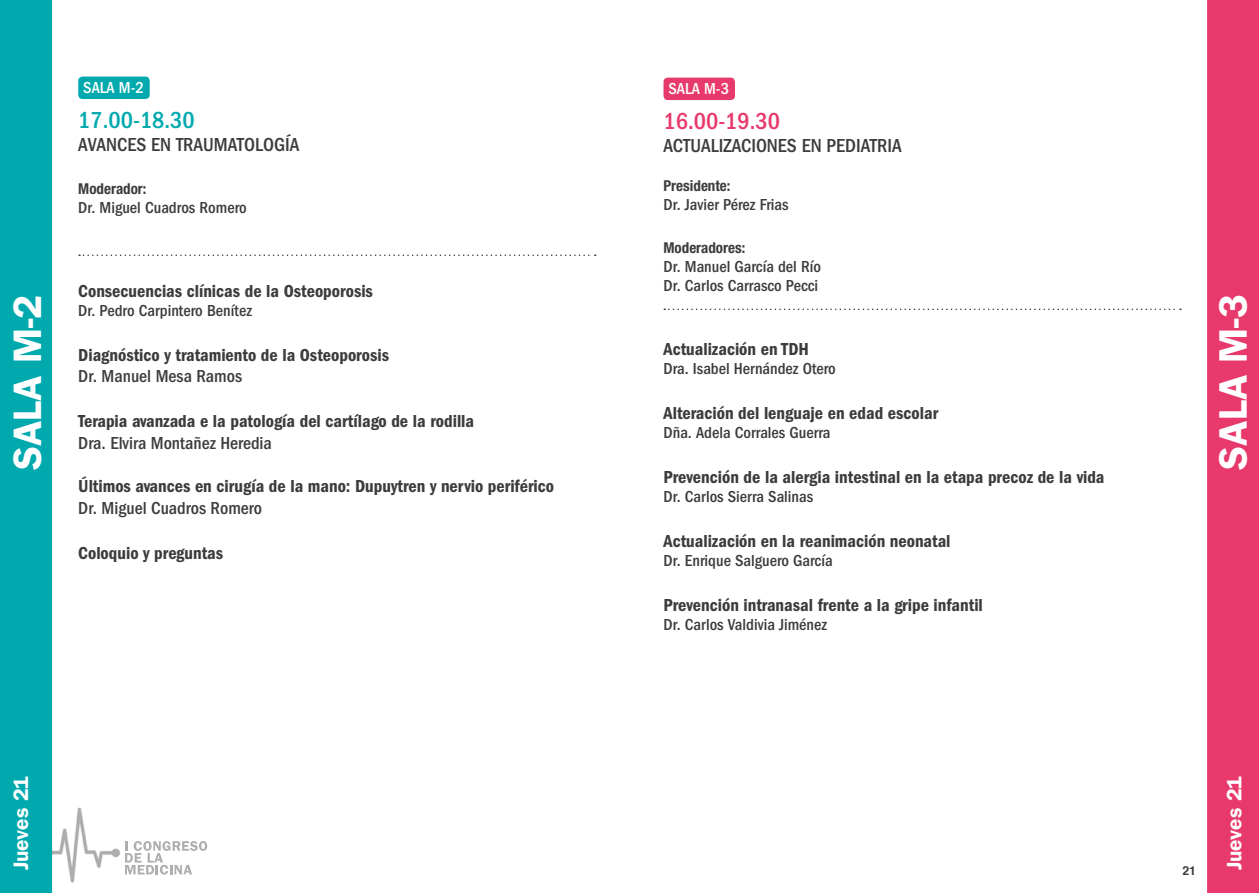
<style>
.page{position:relative;width:1259px;height:893px;background:#fff}
.page>*{position:absolute;margin:0;border:0;box-sizing:border-box;transform-origin:0 0}
.t1{font:600 39.9px "ITC Franklin Gothic Std";color:#fff}
.t2{font:500 condensed 24px "ITC Franklin Gothic Std";color:#00a9ae}
.t3{font:500 condensed 24px "ITC Franklin Gothic Std";color:#e8396c}
.t4{font:600 21px "ITC Franklin Gothic Std";color:#fff}
.t5{font:500 condensed 19.5px "ITC Franklin Gothic Std";color:#3c3c3b}
.t6{font:18px "ITC Franklin Gothic Std Dm Cd";color:#3c3c3b}
.t7{font:500 condensed 18px "ITC Franklin Gothic Std";color:#3c3c3b}
.t8{font:500 condensed 16.5px/18.9px "ITC Franklin Gothic Std";color:#3c3c3b}
.t9{font:500 condensed 16.5px "ITC Franklin Gothic Std";color:#fff}
.t10{font:700 condensed 15px "Helvetica Neue LT";color:#3c3c3b}
.t11{font:700 12.3px "Helvetica";color:#3c3c3b}
</style>
<div class="page">
<img style="left:52px;top:802px;width:68px;height:88px">
<svg style="left:125px;top:841px;width:82px;height:33px"></svg>
<div style="left:0;top:0;width:52px;height:893px;background:#00a9ae"></div>
<div style="left:78px;top:77px;width:72px;height:22px;background:#00a9ae;border-radius:4px"></div>
<svg style="left:79px;top:254px;width:517px;height:2px"></svg>
<div style="left:663px;top:78px;width:72px;height:22px;background:#e8396c;border-radius:4px"></div>
<svg style="left:664px;top:309px;width:517px;height:1px"></svg>
<div style="left:1207px;top:0;width:52px;height:893px;background:#e8396c"></div>
<h1 class="t1" style="left:4px;top:470px;width:177px;rotate:-90deg">SALA M-2</h1>
<p class="t9" style="left:83px;top:79px;width:62px">SALA M-2</p>
<h2 class="t2" style="left:78px;top:106px;width:118px">17.00-18.30</h2>
<p class="t5" style="left:78px;top:134px;width:223px">AVANCES EN TRAUMATOLOGÍA</p>
<p class="t10" style="left:78px;top:180px;width:70px">Moderador:</p>
<p class="t8" style="left:78px;top:198px;width:170px">Dr. Miguel Cuadros Romero</p>
<p class="t6" style="left:78px;top:280px;width:296px">Consecuencias clínicas de la Osteoporosis</p>
<p class="t8" style="left:78px;top:301px;width:175px">Dr. Pedro Carpintero Benítez</p>
<p class="t6" style="left:78px;top:344px;width:312px">Diagnóstico y tratamiento de la Osteoporosis</p>
<p class="t7" style="left:78px;top:366px;width:165px">Dr. Manuel Mesa Ramos</p>
<p class="t6" style="left:78px;top:411px;width:397px">Terapia avanzada e la patología del cartílago de la rodilla</p>
<p class="t7" style="left:78px;top:433px;width:195px">Dra. Elvira Montañez Heredia</p>
<p class="t6" style="left:78px;top:476px;width:477px">Últimos avances en cirugía de la mano: Dupuytren y nervio periférico</p>
<p class="t7" style="left:78px;top:497px;width:185px">Dr. Miguel Cuadros Romero</p>
<p class="t6" style="left:78px;top:542px;width:146px">Coloquio y preguntas</p>
<p class="t9" style="left:668px;top:80px;width:62px">SALA M-3</p>
<h2 class="t3" style="left:663px;top:107px;width:118px">16.00-19.30</h2>
<p class="t5" style="left:663px;top:135px;width:240px">ACTUALIZACIONES EN PEDIATRIA</p>
<p class="t10" style="left:663px;top:177px;width:68px">Presidente:</p>
<p class="t8" style="left:663px;top:195px;width:127px">Dr. Javier Pérez Frias</p>
<p class="t10" style="left:663px;top:239px;width:83px">Moderadores:</p>
<p class="t8" style="left:663px;top:257px;width:159px">Dr. Manuel García del Río<br>Dr. Carlos Carrasco Pecci</p>
<p class="t6" style="left:663px;top:339px;width:147px">Actualización en TDH</p>
<p class="t8" style="left:663px;top:359px;width:174px">Dra. Isabel Hernández Otero</p>
<p class="t6" style="left:663px;top:403px;width:276px">Alteración del lenguaje en edad escolar</p>
<p class="t8" style="left:663px;top:423px;width:168px">Dña. Adela Corrales Guerra</p>
<p class="t6" style="left:663px;top:467px;width:442px">Prevención de la alergia intestinal en la etapa precoz de la vida</p>
<p class="t8" style="left:663px;top:487px;width:151px">Dr. Carlos Sierra Salinas</p>
<p class="t6" style="left:663px;top:531px;width:288px">Actualización en la reanimación neonatal</p>
<p class="t8" style="left:663px;top:551px;width:171px">Dr. Enrique Salguero García</p>
<p class="t6" style="left:663px;top:595px;width:321px">Prevención intranasal frente a la gripe infantil</p>
<p class="t8" style="left:663px;top:615px;width:165px">Dr. Carlos Valdivia Jiménez</p>
<h1 class="t1" style="left:1209px;top:470px;width:177px;rotate:-90deg">SALA M-3</h1>
<p class="t4" style="left:9px;top:870px;width:96px;rotate:-90deg">Jueves 21</p>
<p class="t4" style="left:1221px;top:870px;width:96px;rotate:-90deg">Jueves 21</p>
<p class="t11" style="left:1182px;top:862px;width:15px">21</p>
</div>
